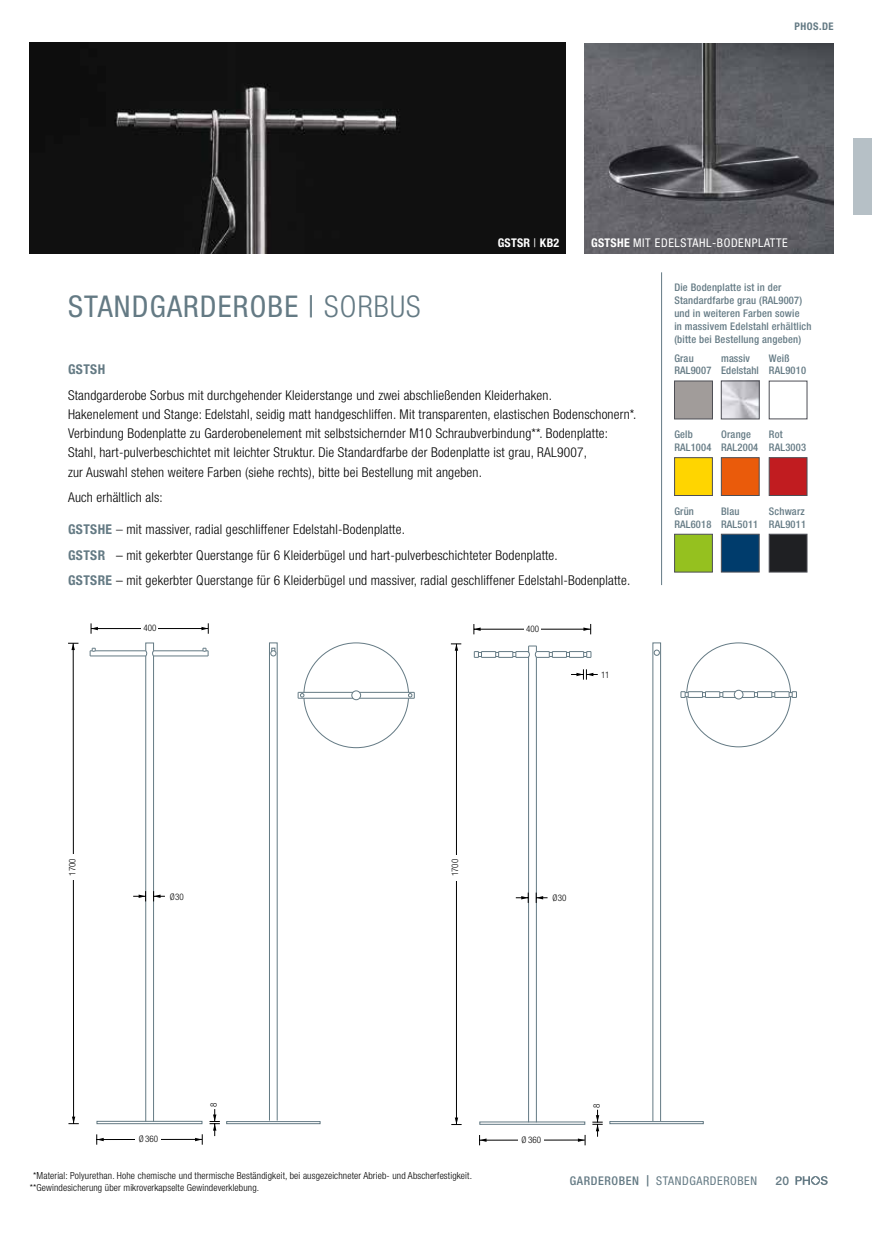
<style>
.page{position:relative;width:872px;height:1234px;background:#fff}
.page>*{position:absolute;margin:0;border:0;box-sizing:border-box;transform-origin:0 0}
.t1{font:condensed 30px "Helvetica Neue LT Std";letter-spacing:.04em;color:#647a84}
.t2{font:300 condensed 13.5px/19.2px "Helvetica Neue LT Std";letter-spacing:.015em;color:#000}
.t3{font:700 condensed 13.5px "Helvetica Neue LT Std";letter-spacing:.03em;color:#647a84}
.t4{font:condensed 12px "Helvetica Neue LT Std";letter-spacing:.05em;color:#fff}
.t5{font:condensed 12px "Helvetica Neue LT Std";letter-spacing:.05em;color:#647a84}
.t6{font:700 condensed 12px "Helvetica Neue LT Std";letter-spacing:.02em;color:#fff}
.t7{font:500 12px "Helvetica Neue LT Std";color:#647a84}
.t8{font:500 condensed 10.5px/12.8px "Helvetica Neue LT Std";letter-spacing:.02em;color:#647a84}
.t9{font:700 condensed 10.5px "Helvetica Neue LT Std";letter-spacing:.05em;color:#647a84}
.t10{font:300 condensed 9.75px/12.8px "Helvetica Neue LT Std";letter-spacing:.015em;color:#000}
.t11{font:300 condensed 9px "Helvetica Neue LT Std";color:#000}
.s1{font-weight:400}
.s2{font-weight:700}
.s3{font-weight:300}
.s4{font-weight:700;color:#647a84}
.s5{color:#1f2023}
.s6{font-weight:500}
.s7{font-weight:500;font-stretch:normal;font-size:11.25px}
</style>
<div class="page">
<img style="left:585px;top:43px;width:248px;height:210px">
<img style="left:30px;top:43px;width:536px;height:210px">
<div style="left:226px;top:1120px;width:94px;height:3px;border:1px solid #647a84"></div>
<svg style="left:271px;top:647px;width:4px;height:9px"></svg>
<div style="left:269px;top:642px;width:8px;height:478px;border:1px solid #647a84"></div>
<svg style="left:209px;top:1109px;width:11px;height:26px"></svg>
<div style="left:97px;top:1120px;width:105px;height:3px;border:1px solid #647a84"></div>
<svg style="left:145px;top:651px;width:10px;height:6px"></svg>
<hr style="left:154px;top:655px;width:54px;height:1px;background:#647a84">
<svg style="left:202px;top:647px;width:7px;height:8px"></svg>
<hr style="left:154px;top:650px;width:49px;height:1px;background:#647a84">
<hr style="left:90px;top:655px;width:56px;height:1px;background:#647a84">
<hr style="left:95px;top:650px;width:51px;height:1px;background:#647a84">
<svg style="left:90px;top:647px;width:6px;height:8px"></svg>
<hr style="left:145px;top:655px;width:1px;height:466px;background:#647a84">
<hr style="left:153px;top:655px;width:1px;height:466px;background:#647a84">
<div style="left:145px;top:642px;width:9px;height:9px;border:1px solid #647a84"></div>
<hr style="left:91px;top:628px;width:117px;height:1px;background:#000">
<svg style="left:91px;top:623px;width:7px;height:10px"></svg>
<div style="left:142px;top:624px;width:16px;height:8px;background:#fff"></div>
<svg style="left:201px;top:623px;width:8px;height:10px"></svg>
<hr style="left:73px;top:643px;width:1px;height:480px;background:#000">
<svg style="left:68px;top:1116px;width:11px;height:8px"></svg>
<svg style="left:68px;top:643px;width:10px;height:7px"></svg>
<div style="left:69px;top:854px;width:8px;height:25px;background:#fff"></div>
<hr style="left:97px;top:1138px;width:105px;height:1px;background:#000">
<svg style="left:96px;top:1134px;width:8px;height:10px"></svg>
<svg style="left:195px;top:1134px;width:8px;height:10px"></svg>
<div style="left:136px;top:1135px;width:25px;height:7px;background:#fff"></div>
<svg style="left:153px;top:891px;width:12px;height:10px"></svg>
<svg style="left:133px;top:890px;width:13px;height:11px"></svg>
<div style="left:609px;top:1120px;width:94px;height:3px;border:1px solid #647a84"></div>
<svg style="left:654px;top:649px;width:5px;height:6px"></svg>
<div style="left:652px;top:642px;width:9px;height:479px;border:1px solid #647a84"></div>
<svg style="left:592px;top:1109px;width:10px;height:27px"></svg>
<hr style="left:528px;top:656px;width:1px;height:465px;background:#647a84">
<hr style="left:536px;top:657px;width:1px;height:464px;background:#647a84">
<hr style="left:474px;top:628px;width:117px;height:1px;background:#000">
<svg style="left:473px;top:624px;width:7px;height:10px"></svg>
<div style="left:524px;top:625px;width:17px;height:7px;background:#fff"></div>
<svg style="left:583px;top:624px;width:8px;height:10px"></svg>
<hr style="left:456px;top:643px;width:1px;height:481px;background:#000">
<svg style="left:454px;top:1117px;width:5px;height:6px"></svg>
<svg style="left:451px;top:643px;width:10px;height:7px"></svg>
<div style="left:452px;top:854px;width:7px;height:26px;background:#fff"></div>
<hr style="left:479px;top:1139px;width:106px;height:1px;background:#000">
<svg style="left:479px;top:1135px;width:7px;height:9px"></svg>
<svg style="left:578px;top:1134px;width:8px;height:10px"></svg>
<div style="left:518px;top:1136px;width:26px;height:7px;background:#fff"></div>
<svg style="left:474px;top:645px;width:117px;height:13px"></svg>
<svg style="left:536px;top:892px;width:11px;height:10px"></svg>
<svg style="left:516px;top:892px;width:13px;height:10px"></svg>
<svg style="left:571px;top:669px;width:27px;height:10px"></svg>
<svg style="left:298px;top:642px;width:117px;height:106px"></svg>
<div style="left:351px;top:690px;width:10px;height:10px;border:1px solid #647a84;border-radius:50%"></div>
<svg style="left:680px;top:642px;width:117px;height:105px"></svg>
<hr style="left:661px;top:272px;width:1px;height:313px;background:#647a84">
<div style="left:769px;top:457px;width:38px;height:38px;background:#c11c20;border:1px solid #4d4e55"></div>
<div style="left:769px;top:534px;width:38px;height:38px;background:#1f2023;border:1px solid #4d4e55"></div>
<div style="left:721px;top:534px;width:38px;height:38px;background:#003c6c;border:1px solid #4d4e55"></div>
<div style="left:721px;top:457px;width:38px;height:38px;background:#ea5b0b;border:1px solid #4d4e55"></div>
<img style="left:723px;top:383px;width:34px;height:34px">
<div style="left:721px;top:381px;width:38px;height:38px;border:1px solid #4d4e55"></div>
<div style="left:674px;top:534px;width:38px;height:38px;background:#95c11f;border:1px solid #4d4e55"></div>
<div style="left:674px;top:457px;width:38px;height:38px;background:#ffd500;border:1px solid #4d4e55"></div>
<div style="left:674px;top:381px;width:38px;height:38px;background:#a19c9a;border:1px solid #4d4e55"></div>
<div style="left:853px;top:138px;width:19px;height:77px;background:#b6c0c6"></div>
<svg style="left:795px;top:1176px;width:32px;height:8px"></svg>
<p class="t9" style="left:794px;top:20px;width:41px">PHOS.DE</p>
<p class="t6" style="left:498px;top:235px;width:63px">GSTSR <span class="s1">|</span> KB2</p>
<p class="t4" style="left:591px;top:235px;width:198px"><span class="s2">GSTSHE</span> MIT EDELSTAHL-BODENPLATTE</p>
<p class="t8" style="left:674px;top:281px;width:139px">Die Bodenplatte ist in der<br>Standardfarbe grau (RAL9007) und in weiteren Farben sowie<br>in massivem Edelstahl erhältlich (bitte bei Bestellung angeben)</p>
<p class="t8" style="left:769px;top:351px;width:39px">Weiß<br>RAL9010</p>
<h1 class="t1" style="left:68px;top:289px;width:354px">STANDGARDEROBE | <span class="s3">SORBUS</span></h1>
<p class="t8" style="left:674px;top:351px;width:39px">Grau<br>RAL9007</p>
<p class="t8" style="left:721px;top:351px;width:39px">massiv<br>Edelstahl</p>
<p class="t3" style="left:68px;top:361px;width:39px">GSTSH</p>
<p class="t2" style="left:68px;top:385px;width:570px">Standgarderobe Sorbus mit durchgehender Kleiderstange und zwei abschließenden Kleiderhaken.<br>Hakenelement und Stange: Edelstahl, seidig matt handgeschliffen. Mit transparenten, elastischen Bodenschonern*.<br>Verbindung Bodenplatte zu Garderobenelement mit selbstsichernder M10 Schraubverbindung**. Bodenplatte:<br>Stahl, hart-pulverbeschichtet mit leichter Struktur. Die Standardfarbe der Bodenplatte ist grau, RAL9007,<br>zur Auswahl stehen weitere Farben (siehe rechts), bitte bei Bestellung mit angeben.</p>
<p class="t2" style="left:68px;top:487px;width:96px">Auch erhältlich als:</p>
<p class="t2" style="left:68px;top:516px;width:564px;line-height:25.5px"><span class="s4">GSTSHE</span> <span class="s5">–</span> mit massiver, radial geschliffener Edelstahl-Bodenplatte.<br><span class="s4">GSTSR</span> – mit gekerbter Querstange für 6 Kleiderbügel und hart-pulverbeschichteter Bodenplatte.<br><span class="s4">GSTSRE</span> – mit gekerbter Querstange für 6 Kleiderbügel und massiver, radial geschliffener Edelstahl-Bodenplatte.</p>
<p class="t8" style="left:674px;top:428px;width:39px">Gelb<br>RAL1004</p>
<p class="t8" style="left:721px;top:428px;width:39px">Orange<br>RAL2004</p>
<p class="t8" style="left:769px;top:428px;width:39px">Rot<br>RAL3003</p>
<p class="t8" style="left:674px;top:504px;width:39px">Grün<br>RAL6018</p>
<p class="t8" style="left:769px;top:504px;width:39px">Schwarz<br>RAL9011</p>
<p class="t8" style="left:721px;top:504px;width:39px">Blau<br>RAL5011</p>
<p class="t11" style="left:143px;top:622px;width:14px">400</p>
<p class="t11" style="left:67px;top:875px;width:19px;rotate:-90deg">1700</p>
<p class="t11" style="left:170px;top:890px;width:16px">Ø30</p>
<p class="t11" style="left:526px;top:623px;width:14px">400</p>
<p class="t11" style="left:601px;top:669px;width:10px">11</p>
<p class="t11" style="left:450px;top:876px;width:19px;rotate:-90deg">1700</p>
<p class="t11" style="left:552px;top:892px;width:16px">Ø30</p>
<p class="t11" style="left:208px;top:1106px;width:6px;rotate:-90deg">8</p>
<p class="t11" style="left:591px;top:1107px;width:6px;rotate:-90deg">8</p>
<p class="t11" style="left:139px;top:1133px;width:21px">Ø 360</p>
<p class="t11" style="left:521px;top:1134px;width:21px">Ø 360</p>
<p class="t10" style="left:30px;top:1168px;width:444px;text-indent:3px">*Material: Polyurethan. Hohe chemische und thermische Beständigkeit, bei ausgezeichneter Abrieb- und Abscherfestigkeit. **Gewindesicherung über mikroverkapselte Gewindeverklebung.</p>
<p class="t5" style="left:570px;top:1173px;width:189px"><span class="s6">GARDEROBEN</span> <span class="s7">|</span> STANDGARDEROBEN</p>
<p class="t7" style="left:775px;top:1173px;width:15px">20</p>
</div>
